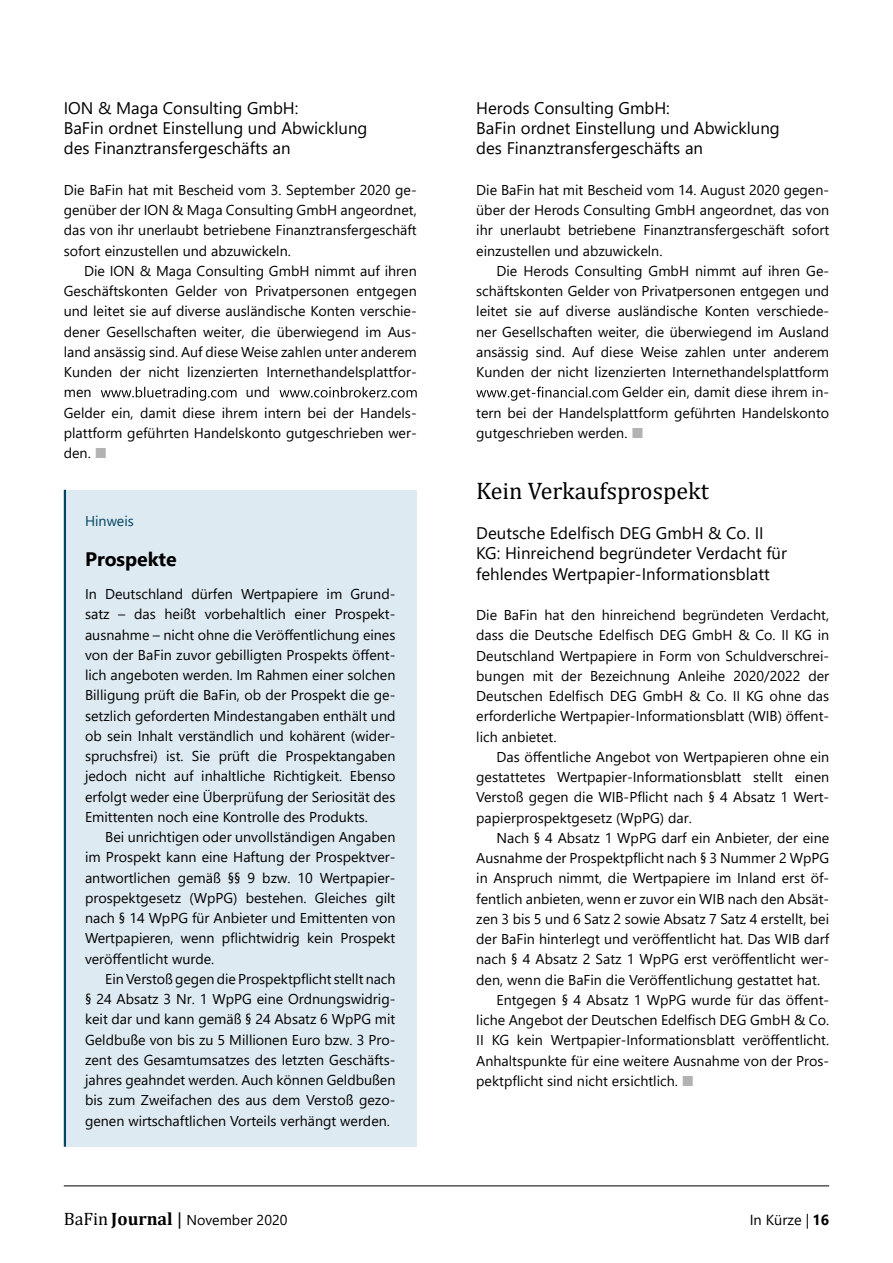
<style>
.page{position:relative;width:893px;height:1263px;background:#fff}
.page>*{position:absolute;margin:0;border:0;box-sizing:border-box;transform-origin:0 0}
.headline_4{font:24px "Cambria";color:#000}
.kasten_headline{font:700 19.5px "Segoe UI";color:#000}
.intro_headline_4{font:16.8px/20.2px "Segoe UI";color:#000}
.t1{font:14.55px "Segoe UI";color:#000}
.copy_Meldungen{font:14.25px/20.2px "Segoe UI";color:#000;text-align:justify}
.copy_Meldungen_Einzu{font:14.25px/20.2px "Segoe UI";color:#000}
.kasten_lebender_kolu{font:14.25px "Segoe UI";color:#004563}
.s1{color:#b3b2b2}
.s2{font-family:"Cambria";font-size:18px}
.s3{font-family:"Cambria";font-weight:700;font-size:18px}
.s4{font-weight:700}
</style>
<div class="page">
<svg style="left:101px;top:387px;width:136px;height:14px"></svg>
<svg style="left:280px;top:387px;width:137px;height:10px"></svg>
<svg style="left:476px;top:387px;width:142px;height:14px"></svg>
<div style="left:64px;top:490px;width:353px;height:657px;background:#deeaf1"></div>
<hr style="left:64px;top:490px;width:2px;height:657px;background:#004563">
<hr style="left:64px;top:1185px;width:765px;height:1px;background:#000">
<p class="intro_headline_4" style="left:64px;top:96px;width:305px">ION &amp; Maga Consulting GmbH:<br>BaFin ordnet Einstellung und Abwicklung des Finanztransfergeschäfts an</p>
<p class="copy_Meldungen" style="left:64px;top:178px;width:354px">Die BaFin hat mit Bescheid vom 3. September 2020 ge&shy;genüber der ION &amp; Maga Consulting GmbH angeordnet, das von ihr unerlaubt betriebene Finanztransfergeschäft sofort einzustellen und abzuwickeln.</p>
<p class="copy_Meldungen_Einzu" style="left:64px;top:259px;width:354px;text-align:justify;text-indent:20px">Die ION &amp; Maga Consulting GmbH nimmt auf ihren Geschäftskonten Gelder von Privatpersonen entgegen und leitet sie auf diverse ausländische Konten verschie&shy;dener Gesellschaften weiter, die überwiegend im Aus&shy;land ansässig sind. Auf diese Weise zahlen unter anderem Kunden der nicht lizenzierten Internethandelsplattfor&shy;men</p>
<p class="copy_Meldungen_Einzu" style="left:64px;top:381px;width:354px;text-indent:182px">und<br>Gelder ein, damit diese ihrem intern bei der Handels&shy;plattform geführten Handelskonto gutgeschrieben wer&shy;den. <span class="s1">■</span></p>
<h2 class="kasten_lebender_kolu" style="left:85px;top:507px;width:50px">Hinweis</h2>
<p class="kasten_headline" style="left:85px;top:541px;width:93px">Prospekte</p>
<p class="copy_Meldungen" style="left:85px;top:583px;width:312px;text-align:left">In Deutschland dürfen Wertpapiere im Grund&shy;satz – das heißt vorbehaltlich einer Prospekt&shy;ausnahme – nicht ohne die Veröffentlichung eines von der BaFin zuvor gebilligten Prospekts öffent&shy;lich angeboten werden. Im Rahmen einer solchen Billigung prüft die BaFin, ob der Prospekt die ge&shy;setzlich geforderten Mindestangaben enthält und ob sein Inhalt verständlich und kohärent (wider&shy;spruchsfrei) ist. Sie prüft die Prospektangaben jedoch nicht auf inhaltliche Richtigkeit. Ebenso erfolgt weder eine Überprüfung der Seriosität des Emittenten noch eine Kontrolle des Produkts.</p>
<p class="copy_Meldungen" style="left:85px;top:826px;width:312px;text-indent:20px">Bei unrichtigen oder unvollständigen Angaben im Prospekt kann eine Haftung der Prospektver&shy;antwortlichen gemäß §§ 9 bzw. 10 Wertpapier&shy;prospektgesetz (WpPG) bestehen. Gleiches gilt nach § 14 WpPG für Anbieter und Emittenten von Wertpapieren, wenn pflichtwidrig kein Prospekt veröffentlicht wurde.</p>
<p class="copy_Meldungen" style="left:85px;top:967px;width:312px;text-align:left;text-indent:20px">Ein Verstoß gegen die Prospektpflicht stellt nach § 24 Absatz 3 Nr. 1 WpPG eine Ordnungswidrig&shy;keit dar und kann gemäß § 24 Absatz 6 WpPG mit Geldbuße von bis zu 5 Millionen Euro bzw. 3 Pro&shy;zent des Gesamtumsatzes des letzten Geschäfts&shy;jahres geahndet werden. Auch können Geldbußen bis zum Zweifachen des aus dem Verstoß gezo&shy;genen wirtschaftlichen Vorteils verhängt werden.</p>
<p class="intro_headline_4" style="left:476px;top:96px;width:305px">Herods Consulting GmbH:<br>BaFin ordnet Einstellung und Abwicklung des Finanztransfergeschäfts an</p>
<p class="copy_Meldungen" style="left:476px;top:178px;width:354px">Die BaFin hat mit Bescheid vom 14. August 2020 gegen&shy;über der Herods Consulting GmbH angeordnet, das von ihr unerlaubt betriebene Finanztransfergeschäft sofort einzustellen und abzuwickeln.</p>
<p class="copy_Meldungen_Einzu" style="left:496px;top:259px;width:334px">Die Herods Consulting GmbH nimmt auf ihren Ge-</p>
<p class="copy_Meldungen_Einzu" style="left:476px;top:280px;width:354px">schäftskonten Gelder von Privatpersonen entgegen und</p>
<p class="copy_Meldungen_Einzu" style="left:476px;top:300px;width:354px">leitet sie auf diverse ausländische Konten verschiede-</p>
<p class="copy_Meldungen_Einzu" style="left:476px;top:320px;width:354px">ner Gesellschaften weiter, die überwiegend im Ausland</p>
<p class="copy_Meldungen_Einzu" style="left:476px;top:340px;width:354px">ansässig sind. Auf diese Weise zahlen unter anderem</p>
<p class="copy_Meldungen_Einzu" style="left:476px;top:361px;width:354px">Kunden der nicht lizenzierten Internethandelsplattform</p>
<p class="copy_Meldungen_Einzu" style="left:622px;top:381px;width:209px">Gelder ein, damit diese ihrem in-</p>
<p class="copy_Meldungen_Einzu" style="left:476px;top:401px;width:354px">tern bei der Handelsplattform geführten Handelskonto</p>
<p class="copy_Meldungen_Einzu" style="left:476px;top:421px;width:169px">gutgeschrieben werden. <span class="s1">■</span></p>
<h2 class="headline_4" style="left:476px;top:476px;width:234px">Kein Verkaufsprospekt</h2>
<p class="intro_headline_4" style="left:476px;top:521px;width:312px">Deutsche Edelfisch DEG GmbH &amp; Co. II<br>KG: Hinreichend begründeter Verdacht für fehlendes Wertpapier-Informationsblatt</p>
<p class="copy_Meldungen" style="left:476px;top:604px;width:354px">Die BaFin hat den hinreichend begründeten Verdacht, dass die Deutsche Edelfisch DEG GmbH &amp; Co. II KG in Deutschland Wertpapiere in Form von Schuldverschrei&shy;bungen mit der Bezeichnung Anleihe 2020/2022 der Deutschen Edelfisch DEG GmbH &amp; Co. II KG ohne das erforderliche Wertpapier-Informationsblatt (WIB) öffent&shy;lich anbietet.</p>
<p class="copy_Meldungen_Einzu" style="left:476px;top:745px;width:354px;text-indent:20px">Das öffentliche Angebot von Wertpapieren ohne ein gestattetes Wertpapier-Informationsblatt stellt einen Verstoß gegen die WIB-Pflicht nach § 4 Absatz 1 Wert&shy;papierprospektgesetz (WpPG) dar.</p>
<p class="copy_Meldungen_Einzu" style="left:476px;top:826px;width:354px;text-align:justify;text-indent:20px">Nach § 4 Absatz 1 WpPG darf ein Anbieter, der eine Ausnahme der Prospektpflicht nach § 3 Nummer 2 WpPG in Anspruch nimmt, die Wertpapiere im Inland erst öf&shy;fentlich anbieten, wenn er zuvor ein WIB nach den Absät&shy;zen 3 bis 5 und 6 Satz 2 sowie Absatz 7 Satz 4 erstellt, bei der BaFin hinterlegt und veröffentlicht hat. Das WIB darf nach § 4 Absatz 2 Satz 1 WpPG erst veröffentlicht wer&shy;den, wenn die BaFin die Veröffentlichung gestattet hat.</p>
<p class="copy_Meldungen_Einzu" style="left:476px;top:988px;width:354px;text-indent:20px">Entgegen § 4 Absatz 1 WpPG wurde für das öffent&shy;liche Angebot der Deutschen Edelfisch DEG GmbH &amp; Co.<br>II KG kein Wertpapier-Informationsblatt veröffentlicht.<br>Anhaltspunkte für eine weitere Ausnahme von der Pros&shy;pektpflicht sind nicht ersichtlich. <span class="s1">■</span></p>
<p class="copy_Meldungen" style="left:64px;top:1208px;width:225px"><span class="s2">BaFin</span> <span class="s3">Journal</span> <span class="s2">|</span> November 2020</p>
<p class="t1" style="left:750px;top:1206px;width:81px">In Kürze | <span class="s4">16</span></p>
</div>
